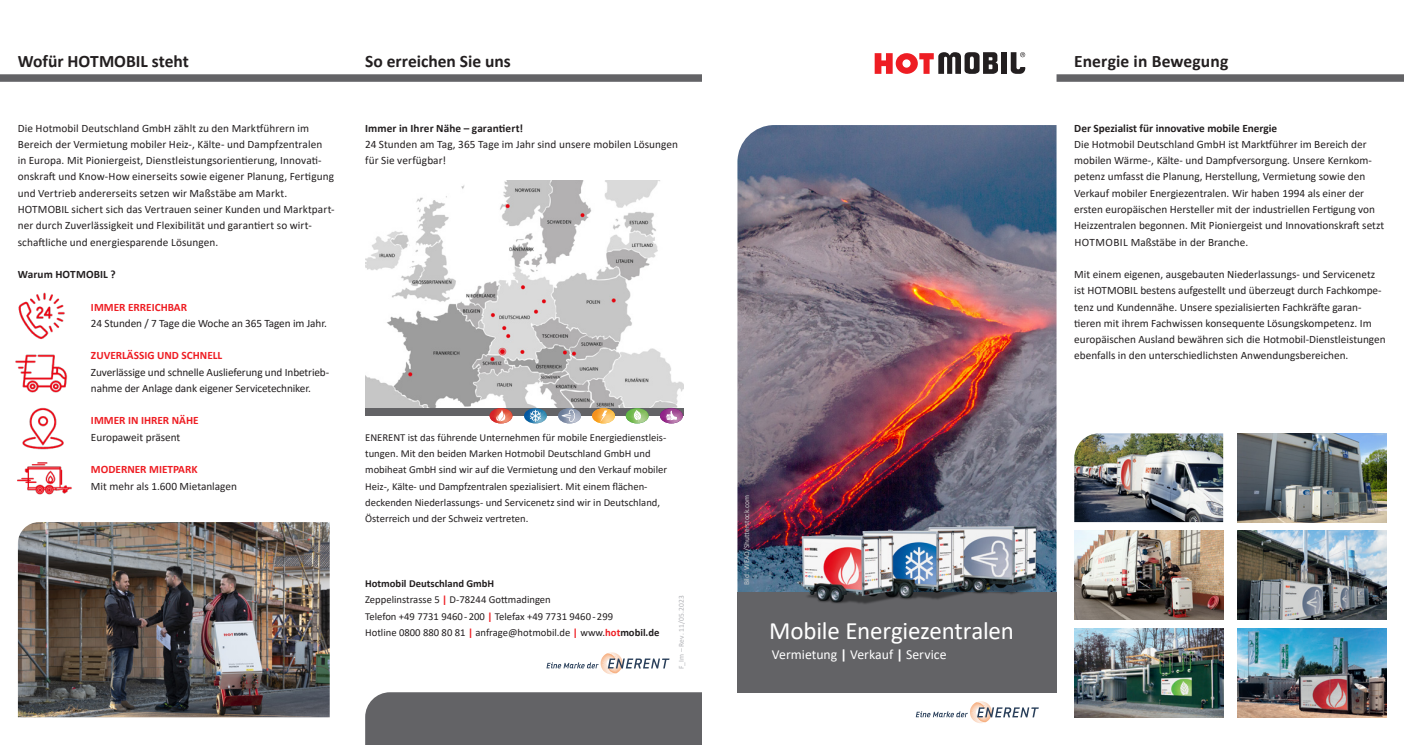
<style>
.page{position:relative;width:1404px;height:745px;background:#fff}
.page>*{position:absolute;margin:0;border:0;box-sizing:border-box;transform-origin:0 0}
.t1{font:25px "Calibri";letter-spacing:-.01em;color:#fff}
.Headline{font:700 17.5px "Calibri";color:#231f20}
.t2{font:13.75px "Calibri";color:#fff}
.Copy{font:11.25px/16.2px "Calibri";color:#231f20}
.Copy-2{font:700 11.25px "Calibri";color:#231f20}
.t3{font:700 11.25px "Calibri";color:#ee1d23}
.Copy-3{font:10.62px/16.2px "Calibri";color:#231f20}
.t4{font:700 10.62px "Calibri";color:#231f20}
.t5{font:7.5px "Calibri";color:#c7c8ca}
.t6{font:7.5px "Calibri";letter-spacing:.015em;color:#b2b3b7}
.s1{font-weight:700;color:#ee1d23}
.s2{font-weight:700}
</style>
<div class="page">
<img style="left:737px;top:125px;width:319px;height:466px">
<div style="left:737px;top:591px;width:319px;height:100px;background:#636366"></div>
<div style="left:0;top:74px;width:702px;height:8px;background:#636366"></div>
<div style="left:1056px;top:74px;width:347px;height:8px;background:#636366"></div>
<div style="left:365px;top:692px;width:337px;height:52px;background:#636366"></div>
<img style="left:1074px;top:433px;width:148px;height:88px">
<img style="left:1237px;top:433px;width:148px;height:88px">
<img style="left:1074px;top:530px;width:148px;height:89px">
<img style="left:1074px;top:628px;width:148px;height:88px">
<img style="left:1237px;top:530px;width:148px;height:89px">
<img style="left:1237px;top:628px;width:148px;height:88px">
<svg style="left:874px;top:52px;width:123px;height:22px"></svg>
<div style="left:1001px;top:52px;width:6px;height:22px;background:#231f20"></div>
<svg style="left:1010px;top:52px;width:15px;height:22px"></svg>
<img style="left:782px;top:500px;width:274px;height:104px">
<img style="left:365px;top:180px;width:319px;height:227px">
<div style="left:365px;top:407px;width:319px;height:8px;background:#636366"></div>
<img style="left:558px;top:408px;width:23px;height:15px">
<svg style="left:561px;top:409px;width:14px;height:12px"></svg>
<svg style="left:524px;top:408px;width:23px;height:15px"></svg>
<img style="left:489px;top:408px;width:23px;height:15px">
<svg style="left:494px;top:409px;width:11px;height:12px"></svg>
<img style="left:592px;top:408px;width:23px;height:15px">
<svg style="left:600px;top:410px;width:7px;height:12px"></svg>
<img style="left:625px;top:408px;width:23px;height:15px">
<svg style="left:633px;top:409px;width:8px;height:12px"></svg>
<img style="left:660px;top:408px;width:22px;height:15px">
<svg style="left:665px;top:410px;width:12px;height:10px"></svg>
<img style="left:22px;top:407px;width:42px;height:43px">
<img style="left:18px;top:292px;width:47px;height:47px">
<img style="left:15px;top:354px;width:53px;height:39px">
<img style="left:17px;top:462px;width:55px;height:33px">
<img style="left:18px;top:522px;width:312px;height:194px">
<svg style="left:546px;top:652px;width:123px;height:22px"></svg>
<svg style="left:915px;top:701px;width:123px;height:21px"></svg>
<p class="Headline" style="left:18px;top:48px;width:173px">Wofür HOTMOBIL steht</p>
<p class="Copy" style="left:18px;top:119px;width:318px">Die Hotmobil Deutschland GmbH zählt zu den Marktführern im Bereich der Vermietung mobiler Heiz-, Kälte- und Dampfzentralen<br>in Europa. Mit Pioniergeist, Dienstleistungsorientierung, Innovati&shy;onskraft und Know-How einerseits sowie eigener Planung, Fertigung und Vertrieb andererseits setzen wir Maßstäbe am Markt.</p>
<p class="Copy" style="left:18px;top:201px;width:318px">HOTMOBIL sichert sich das Vertrauen seiner Kunden und Marktpart&shy;ner durch Zuverlässigkeit und Flexibilität und garantiert so wirt&shy;schaftliche und energiesparende Lösungen.</p>
<p class="Copy-2" style="left:18px;top:266px;width:100px">Warum HOTMOBIL ?</p>
<p class="t3" style="left:91px;top:299px;width:98px">IMMER ERREICHBAR</p>
<p class="Copy" style="left:91px;top:314px;width:237px">24 Stunden / 7 Tage die Woche an 365 Tagen im Jahr.</p>
<p class="t3" style="left:91px;top:347px;width:133px">ZUVERLÄSSIG UND SCHNELL</p>
<p class="Copy" style="left:91px;top:363px;width:240px">Zuverlässige und schnelle Auslieferung und Inbetrieb&shy;nahme der Anlage dank eigener Servicetechniker.</p>
<p class="t3" style="left:91px;top:412px;width:109px">IMMER IN IHRER NÄHE</p>
<p class="Copy" style="left:91px;top:428px;width:91px">Europaweit präsent</p>
<p class="t3" style="left:91px;top:461px;width:108px">MODERNER MIETPARK</p>
<p class="Copy" style="left:91px;top:477px;width:147px">Mit mehr als 1.600 Mietanlagen</p>
<p class="Headline" style="left:365px;top:48px;width:147px">So erreichen Sie uns</p>
<p class="Copy-2" style="left:365px;top:120px;width:159px">Immer in Ihrer Nähe – garantiert!</p>
<p class="Copy" style="left:365px;top:136px;width:314px">24 Stunden am Tag, 365 Tage im Jahr sind unsere mobilen Lösungen für Sie verfügbar!</p>
<p class="Copy-3" style="left:365px;top:428px;width:303px">ENERENT ist das führende Unternehmen für mobile Energiedienstleis&shy;tungen. Mit den beiden Marken Hotmobil Deutschland GmbH und mobiheat GmbH sind wir auf die Vermietung und den Verkauf mobiler Heiz-, Kälte- und Dampfzentralen spezialisiert. Mit einem flächen&shy;deckenden Niederlassungs- und Servicenetz sind wir in Deutschland, Österreich und der Schweiz vertreten.</p>
<p class="t4" style="left:365px;top:575px;width:131px">Hotmobil Deutschland GmbH</p>
<p class="Copy-3" style="left:365px;top:591px;width:187px">Zeppelinstrasse 5 <span class="s1">|</span> D-78244 Gottmadingen</p>
<p class="Copy-3" style="left:365px;top:607px;width:249px">Telefon +49 7731 9460 - 200 <span class="s1">|</span> Telefax +49 7731 9460 - 299</p>
<p class="Copy-3" style="left:365px;top:623px;width:296px">Hotline 0800 880 80 81 <span class="s1">|</span> anfrage@hotmobil.de <span class="s1">|</span> www.<span class="s1">hot</span><span class="s2">mobil.de</span></p>
<p class="t6" style="left:676px;top:668px;width:75px;rotate:-90deg">F_Im – Rev. 11/05.2023</p>
<p class="t5" style="left:741px;top:585px;width:92px;rotate:-90deg">Bild: WEAD/Shutterstock.com</p>
<p class="t1" style="left:769px;top:612px;width:246px">Mobile Energiezentralen</p>
<p class="t2" style="left:772px;top:644px;width:176px">Vermietung <span class="s2">|</span> Verkauf <span class="s2">|</span> Service</p>
<p class="Headline" style="left:1074px;top:48px;width:156px">Energie in Bewegung</p>
<p class="Copy-2" style="left:1074px;top:120px;width:204px">Der Spezialist für innovative mobile Energie</p>
<p class="Copy" style="left:1074px;top:136px;width:311px">Die Hotmobil Deutschland GmbH ist Marktführer im Bereich der mobilen Wärme-, Kälte- und Dampfversorgung. Unsere Kernkom&shy;petenz umfasst die Planung, Herstellung, Vermietung sowie den Verkauf mobiler Energiezentralen. Wir haben 1994 als einer der ersten europäischen Hersteller mit der industriellen Fertigung von Heizzentralen begonnen. Mit Pioniergeist und Innovationskraft setzt HOTMOBIL Maßstäbe in der Branche.</p>
<p class="Copy" style="left:1074px;top:266px;width:313px">Mit einem eigenen, ausgebauten Niederlassungs- und Servicenetz ist HOTMOBIL bestens aufgestellt und überzeugt durch Fachkompe&shy;tenz und Kundennähe. Unsere spezialisierten Fachkräfte garan&shy;tieren mit ihrem Fachwissen konsequente Lösungskompetenz. Im europäischen Ausland bewähren sich die Hotmobil-Dienstleistungen ebenfalls in den unterschiedlichsten Anwendungsbereichen.</p>
</div>
